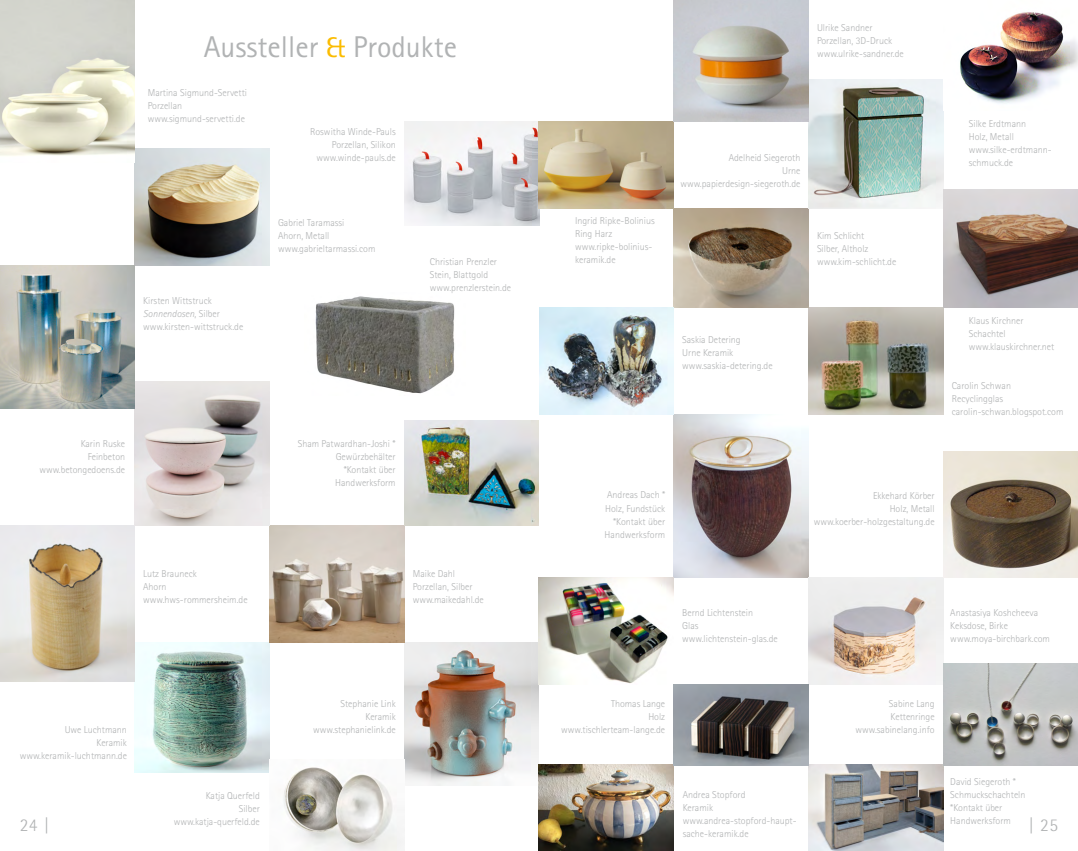
<style>
.page{position:relative;width:1078px;height:851px;background:#fff}
.page>*{position:absolute;margin:0;border:0;box-sizing:border-box;transform-origin:0 0}
.t1{font:30px "Rotis Sans Serif";color:#b1b3b4}
.t2{font:300 18px "Rotis Semi Sans";color:#b1b3b4}
.t3{font:300 10px/13px "Rotis Sans Serif";color:#b1b3b4}
.s1{color:#fbbc00}
.s2{font-style:italic}
</style>
<div class="page">
<img style="left:315px;top:296px;width:140px;height:98px">
<img style="left:404px;top:642px;width:135px;height:143px">
<img style="left:135px;top:642px;width:134px;height:130px">
<img style="left:269px;top:525px;width:135px;height:117px">
<img style="left:135px;top:148px;width:134px;height:117px">
<img style="left:404px;top:421px;width:135px;height:104px">
<img style="left:0;top:0;width:135px;height:156px">
<img style="left:0;top:525px;width:135px;height:156px">
<img style="left:283px;top:767px;width:121px;height:83px">
<img style="left:135px;top:382px;width:134px;height:143px">
<img style="left:0;top:265px;width:135px;height:143px">
<img style="left:404px;top:122px;width:135px;height:104px">
<img style="left:673px;top:414px;width:135px;height:163px">
<img style="left:808px;top:308px;width:135px;height:106px">
<img style="left:673px;top:208px;width:135px;height:100px">
<img style="left:808px;top:80px;width:135px;height:128px">
<img style="left:960px;top:12px;width:117px;height:92px">
<img style="left:808px;top:577px;width:135px;height:107px">
<img style="left:808px;top:764px;width:135px;height:86px">
<img style="left:539px;top:764px;width:134px;height:86px">
<img style="left:539px;top:308px;width:134px;height:106px">
<img style="left:539px;top:577px;width:134px;height:107px">
<img style="left:539px;top:122px;width:134px;height:86px">
<img style="left:943px;top:451px;width:134px;height:126px">
<img style="left:943px;top:190px;width:134px;height:118px">
<img style="left:943px;top:663px;width:134px;height:102px">
<img style="left:673px;top:684px;width:135px;height:81px">
<img style="left:673px;top:0;width:135px;height:122px">
<h1 class="t1" style="left:204px;top:29px;width:255px">Aussteller <span class="s1">&amp;</span> Produkte</h1>
<p class="t3" style="left:148px;top:86px;width:101px">Martina Sigmund-Servetti<br>Porzellan www.sigmund-servetti.de</p>
<p class="t3" style="left:143px;top:294px;width:101px">Kirsten Wittstruck<br><span class="s2">Sonnendosen</span>, Silber www.kirsten-wittstruck.de</p>
<p class="t3" style="left:310px;top:125px;width:87px;text-align:right">Roswitha Winde-Pauls<br>Porzellan, Silikon www.winde-pauls.de</p>
<p class="t3" style="left:278px;top:216px;width:99px">Gabriel Taramassi<br>Ahorn, Metall www.gabrieltarmassi.com</p>
<p class="t3" style="left:430px;top:255px;width:83px">Christian Prenzler<br>Stein, Blattgold www.prenzlerstein.de</p>
<p class="t3" style="left:39px;top:437px;width:87px;text-align:right">Karin Ruske<br>Feinbeton www.betongedoens.de</p>
<p class="t3" style="left:143px;top:567px;width:106px">Lutz Brauneck<br>Ahorn www.hws-rommersheim.de</p>
<p class="t3" style="left:20px;top:723px;width:109px;text-align:right">Uwe Luchtmann<br>Keramik www.keramik-luchtmann.de</p>
<p class="t3" style="left:297px;top:437px;width:99px;text-align:right">Sham Patwardhan-Joshi *<br>Gewürzbehälter<br>*Kontakt über<br>Handwerksform</p>
<p class="t3" style="left:412px;top:567px;width:73px">Maike Dahl<br>Porzellan, Silber www.maikedahl.de</p>
<p class="t3" style="left:313px;top:697px;width:84px;text-align:right">Stephanie Link<br>Keramik www.stephanielink.de</p>
<p class="t3" style="left:816px;top:21px;width:88px">Ulrike Sandner<br>Porzellan, 3D-Druck www.ulrike-sandner.de</p>
<p class="t3" style="left:575px;top:214px;width:81px">Ingrid Ripke-Bolinius<br>Ring Harz www.ripke-bolinius&shy;keramik.de</p>
<p class="t3" style="left:680px;top:151px;width:121px;text-align:right">Adelheid Siegeroth<br>Urne www.papierdesign-siegeroth.de</p>
<p class="t3" style="left:816px;top:229px;width:81px">Kim Schlicht<br>Silber, Altholz www.kim-schlicht.de</p>
<p class="t3" style="left:682px;top:333px;width:92px">Saskia Detering<br>Urne Keramik www.saskia-detering.de</p>
<p class="t3" style="left:968px;top:117px;width:84px">Silke Erdtmann<br>Holz, Metall www.silke-erdtmann&shy;schmuck.de</p>
<p class="t3" style="left:968px;top:314px;width:87px">Klaus Kirchner<br>Schachtel www.klauskirchner.net</p>
<p class="t3" style="left:951px;top:379px;width:113px">Carolin Schwan<br>Recyclingglas carolin-schwan.blogspot.com</p>
<p class="t3" style="left:604px;top:488px;width:62px;text-align:right">Andreas Dach *<br>Holz, Fundstück *Kontakt über<br>Handwerksform</p>
<p class="t3" style="left:813px;top:489px;width:122px;text-align:right">Ekkehard Körber<br>Holz, Metall www.koerber-holzgestaltung.de</p>
<p class="t3" style="left:682px;top:606px;width:97px">Bernd Lichtenstein<br>Glas www.lichtenstein-glas.de</p>
<p class="t3" style="left:950px;top:606px;width:101px">Anastasiya Koshcheeva<br>Keksdose, Birke www.moya-birchbark.com</p>
<p class="t3" style="left:561px;top:697px;width:105px;text-align:right">Thomas Lange<br>Holz www.tischlerteam-lange.de</p>
<p class="t3" style="left:855px;top:697px;width:81px;text-align:right">Sabine Lang<br>Kettenringe www.sabinelang.info</p>
<p class="t3" style="left:950px;top:775px;width:77px">David Siegeroth *<br>Schmuckschachteln *Kontakt über<br>Handwerksform</p>
<p class="t3" style="left:682px;top:788px;width:115px">Andrea Stopford<br>Keramik www.andrea-stopford-haupt&shy;sache-keramik.de</p>
<p class="t3" style="left:174px;top:788px;width:88px;text-align:right">Katja Querfeld<br>Silber www.katja-querfeld.de</p>
<h2 class="t2" style="left:20px;top:814px;width:30px">24 |</h2>
<h2 class="t2" style="left:1028px;top:814px;width:30px">| 25</h2>
</div>
